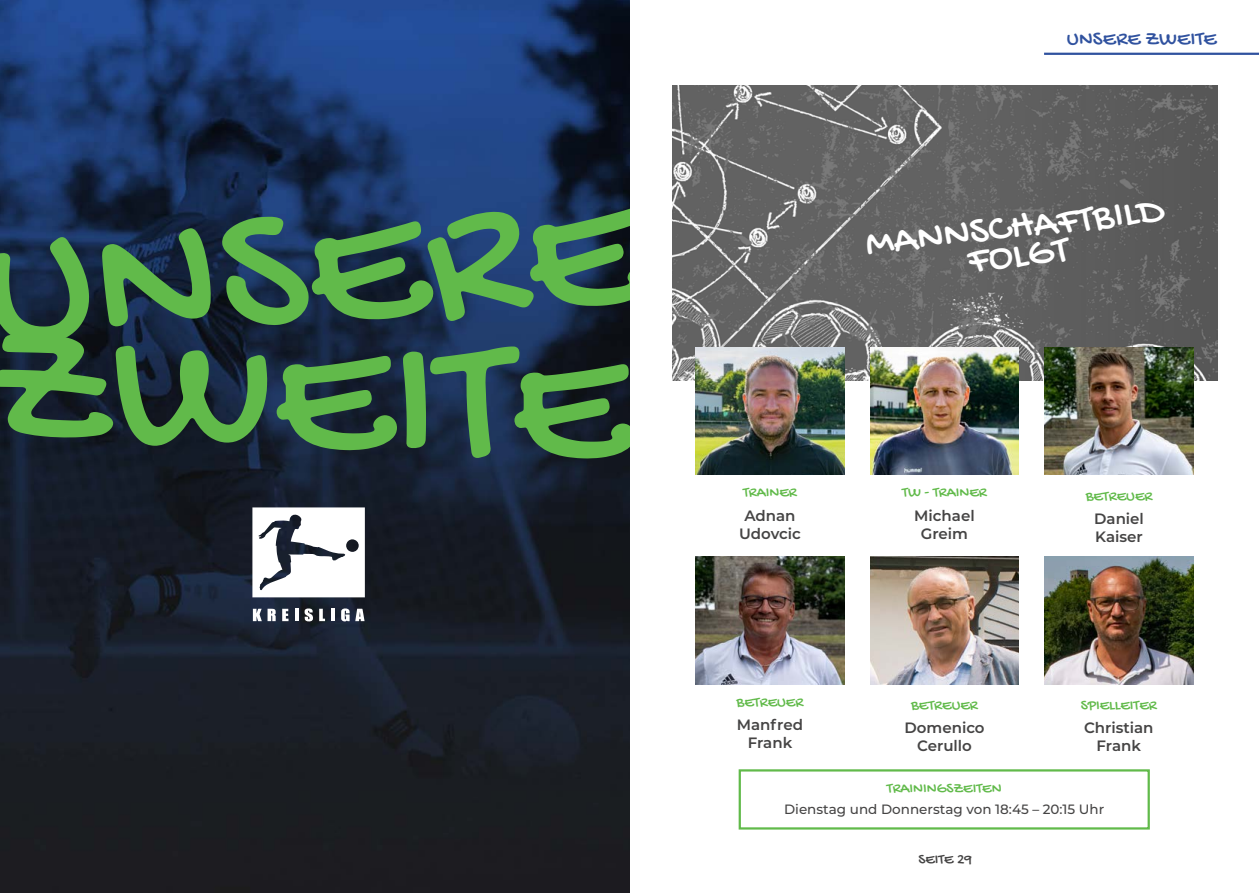
<style>
.page{position:relative;width:1259px;height:893px;background:#fff}
.page>*{position:absolute;margin:0;border:0;box-sizing:border-box;transform-origin:0 0}
.t1{font:190.65px "Gochi Hand";color:#61ba4a}
.t2{font:40.5px/28.3px "Gochi Hand";color:#fff;text-align:center}
.t3{font:21px "Gochi Hand";letter-spacing:.005em;color:#30529f}
.t4{font:15.15px "Gochi Hand";color:#61ba4a}
.t5{font:600 15px/18px "Montserrat";color:#454444;text-align:center}
.t6{font:15px "Gochi Hand";color:#454444}
.t7{font:500 13.5px "Montserrat";color:#454444}
</style>
<div class="page">
<img style="left:0;top:0;width:629px;height:893px">
<svg style="left:252px;top:507px;width:113px;height:90px"></svg>
<svg style="left:253px;top:609px;width:23px;height:12px"></svg>
<svg style="left:341px;top:608px;width:23px;height:14px"></svg>
<svg style="left:304px;top:608px;width:9px;height:14px"></svg>
<svg style="left:282px;top:609px;width:6px;height:12px"></svg>
<svg style="left:319px;top:609px;width:6px;height:12px"></svg>
<svg style="left:295px;top:609px;width:3px;height:12px"></svg>
<hr style="left:331px;top:609px;width:4px;height:12px;background:#fff">
<hr style="left:1044px;top:53px;width:215px;height:2px;background:#30529f">
<img style="left:672px;top:85px;width:545px;height:295px">
<img style="left:1044px;top:556px;width:149px;height:128px">
<img style="left:695px;top:556px;width:149px;height:128px">
<img style="left:870px;top:347px;width:149px;height:128px">
<img style="left:695px;top:347px;width:149px;height:128px">
<img style="left:870px;top:556px;width:149px;height:128px">
<img style="left:1044px;top:347px;width:149px;height:128px">
<div style="left:738px;top:769px;width:411px;height:61px;border:2px solid #61ba4a"></div>
<h1 class="t1" style="left:-20px;top:188px;width:662px;rotate:-3deg">UNSERE</h1>
<h1 class="t1" style="left:-8px;top:285px;width:643px;rotate:2deg">ZWEITE</h1>
<h3 class="t3" style="left:1067px;top:28px;width:151px">UNSERE ZWEITE</h3>
<h2 class="t2" style="left:864px;top:234px;width:302px;rotate:-7deg">MANNSCHAFTBILD<br>FOLGT</h2>
<p class="t4" style="left:743px;top:485px;width:55px">TRAINER</p>
<p class="t5" style="left:739px;top:506px;width:63px">Adnan<br>Udovcic</p>
<p class="t4" style="left:902px;top:485px;width:86px">TW - TRAINER</p>
<p class="t5" style="left:914px;top:506px;width:62px">Michael<br>Greim</p>
<p class="t4" style="left:1085px;top:488px;width:68px">BETREUER</p>
<p class="t5" style="left:1094px;top:509px;width:51px;text-align:left">Daniel<br>Kaiser</p>
<p class="t4" style="left:736px;top:694px;width:68px">BETREUER</p>
<p class="t4" style="left:1080px;top:697px;width:78px">SPIELLEITER</p>
<p class="t4" style="left:911px;top:697px;width:68px">BETREUER</p>
<p class="t5" style="left:737px;top:715px;width:68px">Manfred<br>Frank</p>
<p class="t5" style="left:904px;top:718px;width:82px">Domenico<br>Cerullo</p>
<p class="t4" style="left:887px;top:780px;width:116px">TRAININGSZEITEN</p>
<p class="t5" style="left:1084px;top:718px;width:71px">Christian<br>Frank</p>
<p class="t7" style="left:784px;top:800px;width:322px">Dienstag und Donnerstag von 18:45 – 20:15 Uhr</p>
<p class="t6" style="left:918px;top:852px;width:55px">SEITE 29</p>
</div>
